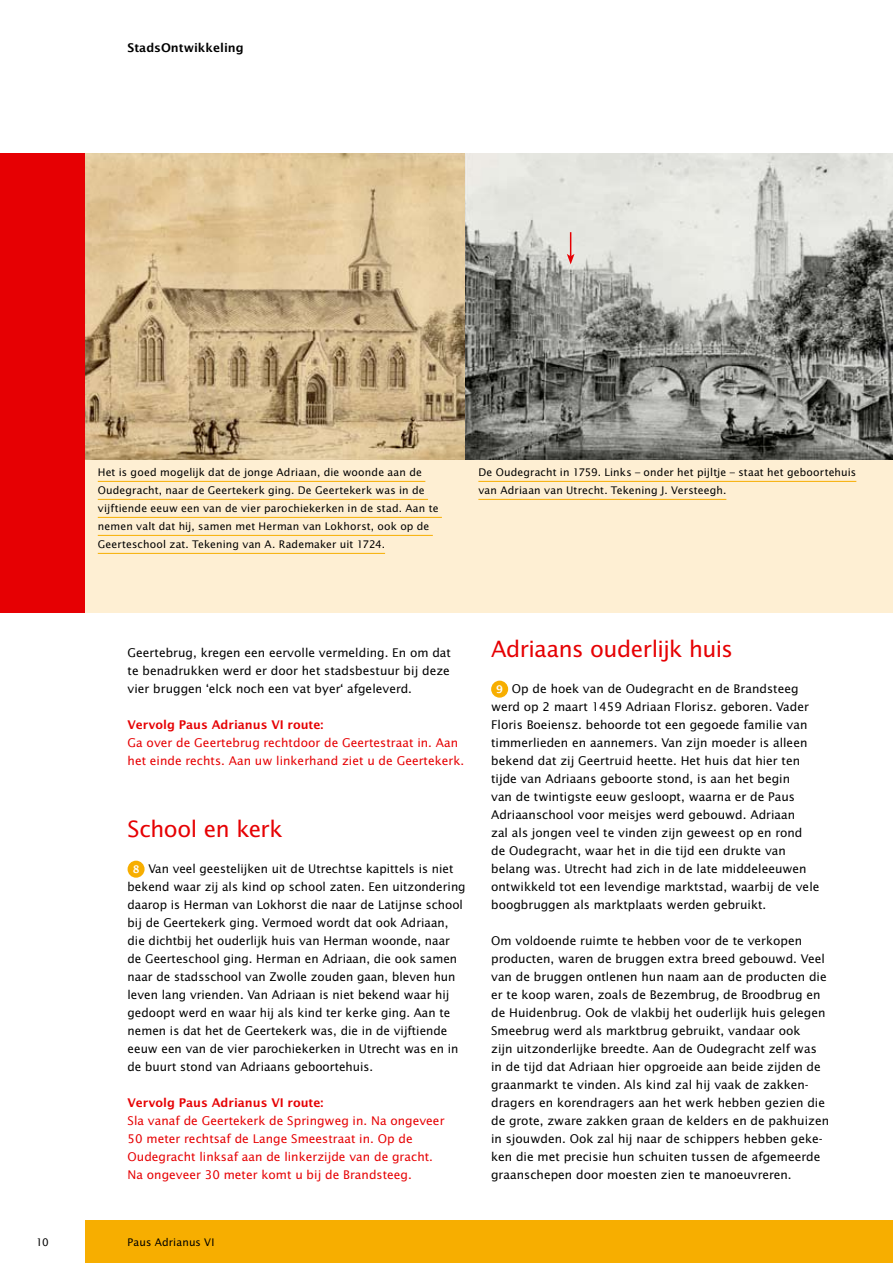
<style>
.page{position:relative;width:893px;height:1263px;background:#fff}
.page>*{position:absolute;margin:0;border:0;box-sizing:border-box;transform-origin:0 0}
.t1{font:22.5px "Lucida Sans";letter-spacing:-.025em;color:#e60003}
.t2{font:12px/18px "Lucida Sans";color:#000}
.t3{font:12px/18px "Lucida Sans";color:#e60003}
.t4{font:600 12px "Lucida Sans";color:#e60003}
.t5{font:600 12px "Lucida Sans";color:#000}
.t6{font:10.5px/18px "Lucida Sans";letter-spacing:.015em;color:#000}
.s1{font-weight:600;font-size:10.5px;color:#fff}
</style>
<div class="page">
<div style="left:85px;top:1220px;width:808px;height:43px;background:#f7ae00"></div>
<div style="left:0;top:153px;width:85px;height:459px;background:#e60003"></div>
<div style="left:85px;top:153px;width:808px;height:459px;background:#feefd3"></div>
<img style="left:85px;top:153px;width:808px;height:306px">
<svg style="left:567px;top:232px;width:7px;height:32px"></svg>
<div style="left:128px;top:861px;width:17px;height:17px;background:#f7ae00;border-radius:50%"></div>
<div style="left:491px;top:681px;width:17px;height:17px;background:#f7ae00;border-radius:50%"></div>
<hr style="left:98px;top:481px;width:327px;height:1px;background:#f7ae00">
<hr style="left:98px;top:499px;width:330px;height:1px;background:#f7ae00">
<hr style="left:98px;top:517px;width:344px;height:1px;background:#f7ae00">
<hr style="left:98px;top:535px;width:335px;height:1px;background:#f7ae00">
<hr style="left:98px;top:553px;width:287px;height:1px;background:#f7ae00">
<hr style="left:478px;top:481px;width:378px;height:1px;background:#f7ae00">
<hr style="left:478px;top:499px;width:248px;height:1px;background:#f7ae00">
<p class="t5" style="left:128px;top:40px;width:118px">StadsOntwikkeling</p>
<p class="t6" style="left:98px;top:463px;width:342px">Het is goed mogelijk dat de jonge Adriaan, die woonde aan de Oudegracht, naar de Geertekerk ging. De Geertekerk was in de vijftiende eeuw een van de vier parochiekerken in de stad. Aan te nemen valt dat hij, samen met Herman van Lokhorst, ook op de Geerteschool zat. Tekening van A. Rademaker uit 1724.</p>
<p class="t6" style="left:478px;top:463px;width:379px">De Oudegracht in 1759. Links – onder het pijltje – staat het geboortehuis van Adriaan van Utrecht. Tekening J. Versteegh.</p>
<p class="t2" style="left:128px;top:643px;width:325px;text-align:justify">Geertebrug, kregen een eervolle vermelding. En om dat te benadrukken werd er door het stadsbestuur bij deze vier bruggen ‘elck noch een vat byer‘ afgeleverd.</p>
<p class="t4" style="left:128px;top:717px;width:197px">Vervolg Paus Adrianus VI route:</p>
<p class="t3" style="left:128px;top:733px;width:338px">Ga over de Geertebrug rechtdoor de Geertestraat in. Aan het einde rechts. Aan uw linkerhand ziet u de Geertekerk.</p>
<h1 class="t1" style="left:128px;top:815px;width:157px">School en kerk</h1>
<p class="t2" style="left:128px;top:859px;width:340px;text-indent:5px"><span class="s1">8</span> Van veel geestelijken uit de Utrechtse kapittels is niet bekend waar zij als kind op school zaten. Een uitzondering daarop is Herman van Lokhorst die naar de Latijnse school bij de Geertekerk ging. Vermoed wordt dat ook Adriaan, die dichtbij het ouderlijk huis van Herman woonde, naar de Geerteschool ging. Herman en Adriaan, die ook samen naar de stadsschool van Zwolle zouden gaan, bleven hun leven lang vrienden. Van Adriaan is niet bekend waar hij gedoopt werd en waar hij als kind ter kerke ging. Aan te nemen is dat het de Geertekerk was, die in de vijftiende eeuw een van de vier parochiekerken in Utrecht was en in de buurt stond van Adriaans geboortehuis.</p>
<p class="t4" style="left:128px;top:1095px;width:197px">Vervolg Paus Adrianus VI route:</p>
<p class="t3" style="left:128px;top:1111px;width:318px">Sla vanaf de Geertekerk de Springweg in. Na ongeveer 50 meter rechtsaf de Lange Smeestraat in. Op de Oudegracht linksaf aan de linkerzijde van de gracht.<br>Na ongeveer 30 meter komt u bij de Brandsteeg.</p>
<p class="t6" style="left:36px;top:1233px;width:14px">10</p>
<p class="t6" style="left:128px;top:1233px;width:88px">Paus Adrianus VI</p>
<h1 class="t1" style="left:491px;top:635px;width:243px">Adriaans ouderlijk huis</h1>
<p class="t2" style="left:491px;top:679px;width:330px;text-indent:5px"><span class="s1">9</span> Op de hoek van de Oudegracht en de Brandsteeg werd op 2 maart 1459 Adriaan Florisz. geboren. Vader Floris Boeiensz. behoorde tot een gegoede familie van timmerlieden en aannemers. Van zijn moeder is alleen bekend dat zij Geertruid heette. Het huis dat hier ten tijde van Adriaans geboorte stond, is aan het begin<br>van de twintigste eeuw gesloopt, waarna er de Paus Adriaanschool voor meisjes werd gebouwd. Adriaan<br>zal als jongen veel te vinden zijn geweest op en rond de Oudegracht, waar het in die tijd een drukte van belang was. Utrecht had zich in de late middeleeuwen ontwikkeld tot een levendige marktstad, waarbij de vele boogbruggen als marktplaats werden gebruikt.</p>
<p class="t2" style="left:491px;top:931px;width:340px">Om voldoende ruimte te hebben voor de te verkopen producten, waren de bruggen extra breed gebouwd. Veel van de bruggen ontlenen hun naam aan de producten die er te koop waren, zoals de Bezembrug, de Broodbrug en de Huidenbrug. Ook de vlakbij het ouderlijk huis gelegen Smeebrug werd als marktbrug gebruikt, vandaar ook<br>zijn uitzonderlijke breedte. Aan de Oudegracht zelf was in de tijd dat Adriaan hier opgroeide aan beide zijden de graanmarkt te vinden. Als kind zal hij vaak de zakken&shy;dragers en korendragers aan het werk hebben gezien die de grote, zware zakken graan de kelders en de pakhuizen in sjouwden. Ook zal hij naar de schippers hebben geke&shy;ken die met precisie hun schuiten tussen de afgemeerde graanschepen door moesten zien te manoeuvreren.</p>
</div>
